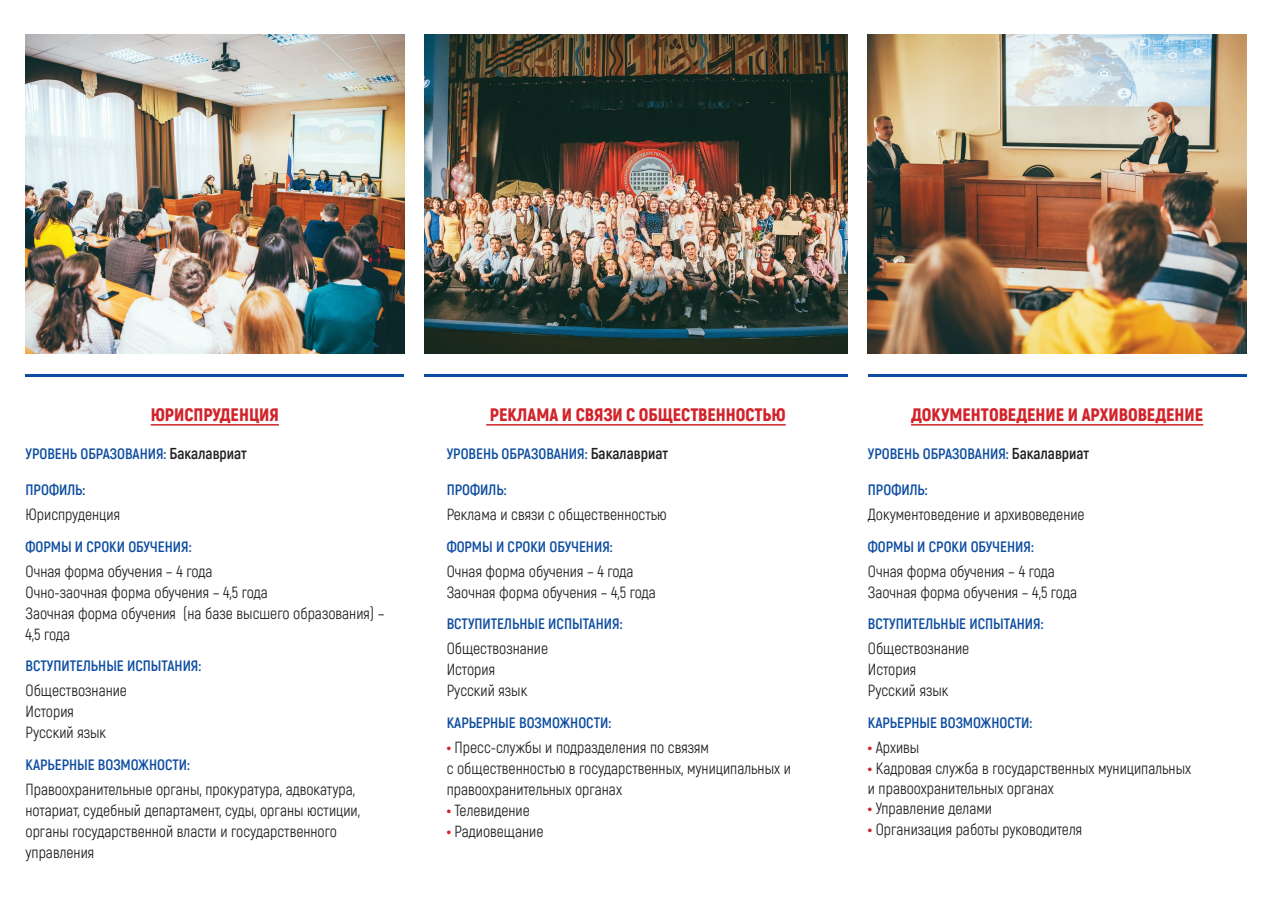
<style>
.page{position:relative;width:1272px;height:902px;background:#fff}
.page>*{position:absolute;margin:0;border:0;box-sizing:border-box;transform-origin:0 0}
.t1{font:900 18px "Akrobat";color:#d1232a}
.t2{font:15.75px/21px "Akrobat";color:#231f20}
.t3{font:700 15px "Akrobat";color:#0d4da1}
.s1{font-size:15.75px;color:#231f20}
.s2{font-weight:900;font-size:18px;color:#d1232a}
</style>
<div class="page">
<hr style="left:911px;top:424px;width:292px;height:1px;background:#d1232a">
<hr style="left:151px;top:424px;width:128px;height:1px;background:#d1232a">
<hr style="left:486px;top:424px;width:299px;height:1px;background:#d1232a">
<img style="left:26px;top:34px;width:378px;height:319px">
<img style="left:424px;top:34px;width:423px;height:319px">
<img style="left:867px;top:34px;width:379px;height:319px">
<hr style="left:26px;top:374px;width:378px;height:2px;background:#0d4da1">
<hr style="left:424px;top:374px;width:423px;height:2px;background:#0d4da1">
<hr style="left:867px;top:374px;width:379px;height:2px;background:#0d4da1">
<p class="t1" style="left:151px;top:403px;width:130px">ЮРИСПРУДЕНЦИЯ</p>
<p class="t3" style="left:26px;top:444px;width:223px">УРОВЕНЬ ОБРАЗОВАНИЯ: <span class="s1">Бакалавриат</span></p>
<p class="t3" style="left:26px;top:480px;width:61px">ПРОФИЛЬ:</p>
<p class="t2" style="left:26px;top:504px;width:96px">Юриспруденция</p>
<p class="t3" style="left:26px;top:537px;width:167px">ФОРМЫ И СРОКИ ОБУЧЕНИЯ:</p>
<p class="t2" style="left:26px;top:561px;width:360px">Очная форма обучения – 4 года<br>Очно-заочная форма обучения – 4,5 года<br>Заочная форма обучения (на базе высшего образования) –<br>4,5 года</p>
<p class="t3" style="left:26px;top:656px;width:177px">ВСТУПИТЕЛЬНЫЕ ИСПЫТАНИЯ:</p>
<p class="t2" style="left:26px;top:680px;width:103px">Обществознание<br>История<br>Русский язык</p>
<p class="t3" style="left:26px;top:755px;width:166px">КАРЬЕРНЫЕ ВОЗМОЖНОСТИ:</p>
<p class="t2" style="left:26px;top:779px;width:336px">Правоохранительные органы, прокуратура, адвокатура, нотариат, судебный департамент, суды, органы юстиции, органы государственной власти и государственного управления</p>
<p class="t1" style="left:490px;top:403px;width:297px">РЕКЛАМА И СВЯЗИ С ОБЩЕСТВЕННОСТЬЮ</p>
<p class="t3" style="left:446px;top:444px;width:223px">УРОВЕНЬ ОБРАЗОВАНИЯ: <span class="s1">Бакалавриат</span></p>
<p class="t3" style="left:446px;top:480px;width:61px">ПРОФИЛЬ:</p>
<p class="t2" style="left:446px;top:504px;width:222px">Реклама и связи с общественностью</p>
<p class="t3" style="left:446px;top:537px;width:167px">ФОРМЫ И СРОКИ ОБУЧЕНИЯ:</p>
<p class="t2" style="left:446px;top:561px;width:211px">Очная форма обучения – 4 года<br>Заочная форма обучения – 4,5 года</p>
<p class="t3" style="left:446px;top:614px;width:177px">ВСТУПИТЕЛЬНЫЕ ИСПЫТАНИЯ:</p>
<p class="t2" style="left:446px;top:638px;width:103px">Обществознание<br>История<br>Русский язык</p>
<p class="t3" style="left:446px;top:713px;width:166px">КАРЬЕРНЫЕ ВОЗМОЖНОСТИ:</p>
<p class="t2" style="left:446px;top:737px;width:346px"><span class="s2">•</span> Пресс-службы и подразделения по связям<br>с общественностью в государственных, муниципальных и правоохранительных органах</p>
<p class="t2" style="left:446px;top:800px;width:85px"><span class="s2">•</span> Телевидение</p>
<p class="t2" style="left:446px;top:821px;width:98px"><span class="s2">•</span> Радиовещание</p>
<p class="t1" style="left:911px;top:403px;width:293px">ДОКУМЕНТОВЕДЕНИЕ И АРХИВОВЕДЕНИЕ</p>
<p class="t3" style="left:867px;top:444px;width:223px">УРОВЕНЬ ОБРАЗОВАНИЯ: <span class="s1">Бакалавриат</span></p>
<p class="t3" style="left:867px;top:480px;width:61px">ПРОФИЛЬ:</p>
<p class="t2" style="left:867px;top:504px;width:218px">Документоведение и архивоведение</p>
<p class="t3" style="left:867px;top:537px;width:167px">ФОРМЫ И СРОКИ ОБУЧЕНИЯ:</p>
<p class="t2" style="left:867px;top:561px;width:211px">Очная форма обучения – 4 года<br>Заочная форма обучения – 4,5 года</p>
<p class="t3" style="left:867px;top:614px;width:177px">ВСТУПИТЕЛЬНЫЕ ИСПЫТАНИЯ:</p>
<p class="t2" style="left:867px;top:638px;width:103px">Обществознание<br>История<br>Русский язык</p>
<p class="t3" style="left:867px;top:713px;width:166px">КАРЬЕРНЫЕ ВОЗМОЖНОСТИ:</p>
<p class="t2" style="left:867px;top:737px;width:53px"><span class="s2">•</span> Архивы</p>
<p class="t2" style="left:867px;top:757px;width:325px;line-height:20.2px"><span class="s2">•</span> Кадровая служба в государственных муниципальных и правоохранительных органах</p>
<p class="t2" style="left:867px;top:798px;width:126px"><span class="s2">•</span> Управление делами</p>
<p class="t2" style="left:867px;top:819px;width:216px"><span class="s2">•</span> Организация работы руководителя</p>
</div>
